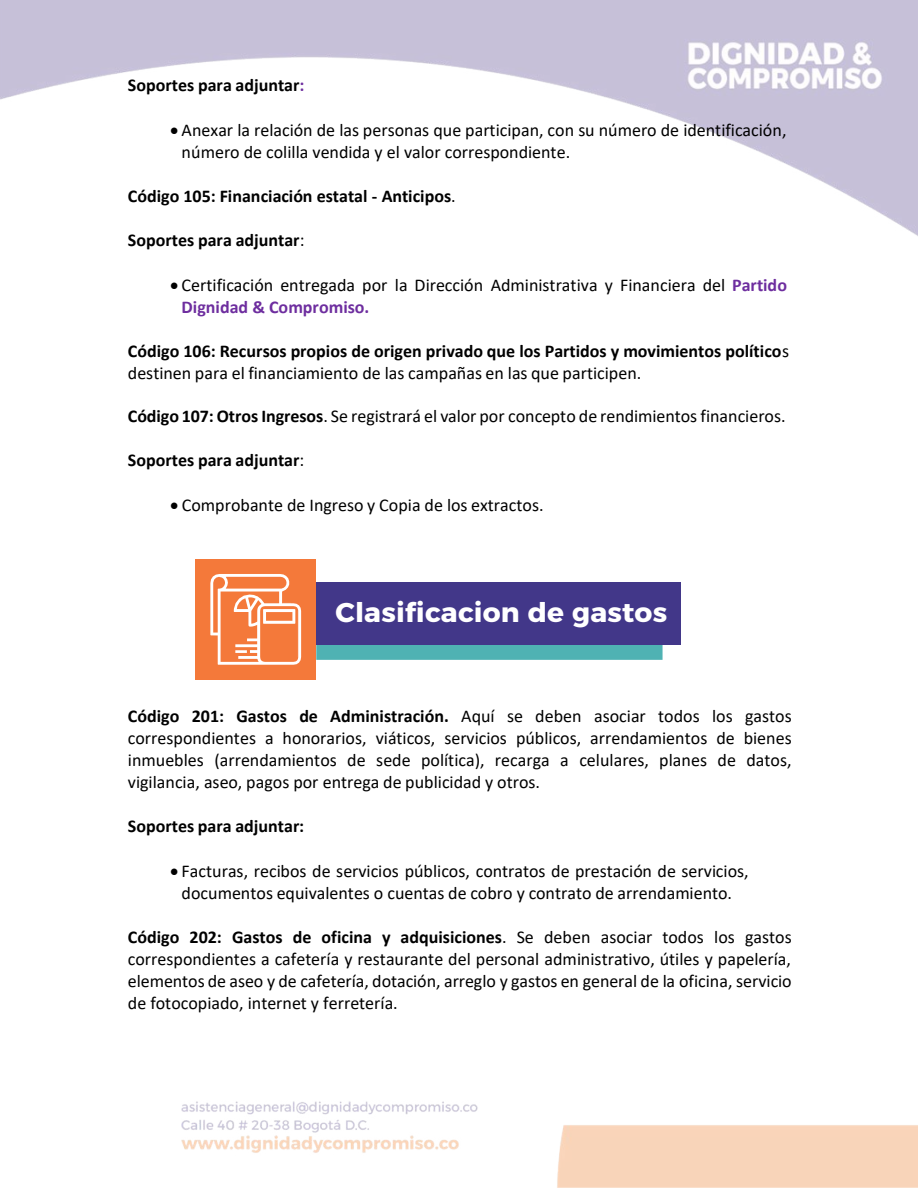
<style>
.page{position:relative;width:918px;height:1188px;background:#fff}
.page>*{position:absolute;margin:0;border:0;box-sizing:border-box;transform-origin:0 0}
.t1{font:27px "Alexandria";letter-spacing:.005em;color:#fff;scale:1.04 1}
.t2{font:27px "Verdana";color:#fff}
.t3{font:18px/21.9px "Calibri";color:#000}
.t4{font:700 18px/22px "Calibri";color:#000}
.s1{color:#6e2e9f}
.s2{font-weight:400}
.s3{font-weight:700;color:#6e2e9f}
.s4{font-weight:700}
</style>
<div class="page">
<img style="left:0;top:0;width:918px;height:236px">
<img style="left:181px;top:1101px;width:737px;height:87px">
<svg style="left:316px;top:645px;width:347px;height:15px;background:#51b2b3"></svg>
<div style="left:316px;top:583px;width:365px;height:62px;background:#423789"></div>
<div style="left:195px;top:559px;width:121px;height:121px;background:#f4793a"></div>
<svg style="left:210px;top:574px;width:91px;height:91px"></svg>
<p class="t4" style="left:128px;top:74px;width:178px">Soportes para adjuntar<span class="s1">:</span></p>
<p class="t3" style="left:182px;top:119px;width:606px;text-indent:-12px">• Anexar la relación de las personas que participan, con su número de identificación, número de colilla vendida y el valor correspondiente.</p>
<p class="t4" style="left:128px;top:185px;width:330px">Código 105: Financiación estatal - Anticipos<span class="s2">.</span></p>
<p class="t4" style="left:128px;top:228px;width:178px">Soportes para adjuntar<span class="s2">:</span></p>
<p class="t3" style="left:182px;top:273px;width:607px;text-indent:-12px">• Certificación entregada por la Dirección Administrativa y Financiera del <span class="s3">Partido<br>Dignidad &amp; Compromiso.</span></p>
<p class="t4" style="left:128px;top:339px;width:663px">Código 106: Recursos propios de origen privado que los Partidos y movimientos político<span class="s2">s destinen para el financiamiento de las campañas en las que participen.</span></p>
<p class="t3" style="left:128px;top:405px;width:659px"><span class="s4">Código 107: Otros Ingresos</span>. Se registrará el valor por concepto de rendimientos financieros.</p>
<p class="t4" style="left:128px;top:449px;width:178px">Soportes para adjuntar<span class="s2">:</span></p>
<p class="t3" style="left:170px;top:494px;width:375px">• Comprobante de Ingreso y Copia de los extractos.</p>
<h1 class="t1" style="left:335px;top:597px;width:320px">Clasificacion de gastos</h1>
<h1 class="t2" style="left:343px;top:596px;width:65px">Clasi</h1>
<h1 class="t2" style="left:454px;top:596px;width:198px">cion de gastos</h1>
<p class="t3" style="left:128px;top:705px;width:665px;text-align:justify"><span class="s4">Código 201: Gastos de Administración.</span> Aquí se deben asociar todos los gastos correspondientes a honorarios, viáticos, servicios públicos, arrendamientos de bienes inmuebles (arrendamientos de sede política), recarga a celulares, planes de datos, vigilancia, aseo, pagos por entrega de publicidad y otros.</p>
<p class="t4" style="left:128px;top:815px;width:178px">Soportes para adjuntar:</p>
<p class="t3" style="left:170px;top:859px;width:580px;text-align:center">• Facturas, recibos de servicios públicos, contratos de prestación de servicios, documentos equivalentes o cuentas de cobro y contrato de arrendamiento.</p>
<p class="t3" style="left:128px;top:926px;width:665px;text-align:justify"><span class="s4">Código 202: Gastos de oficina y adquisiciones</span>. Se deben asociar todos los gastos correspondientes a cafetería y restaurante del personal administrativo, útiles y papelería, elementos de aseo y de cafetería, dotación, arreglo y gastos en general de la oficina, servicio de fotocopiado, internet y ferretería.</p>
</div>
